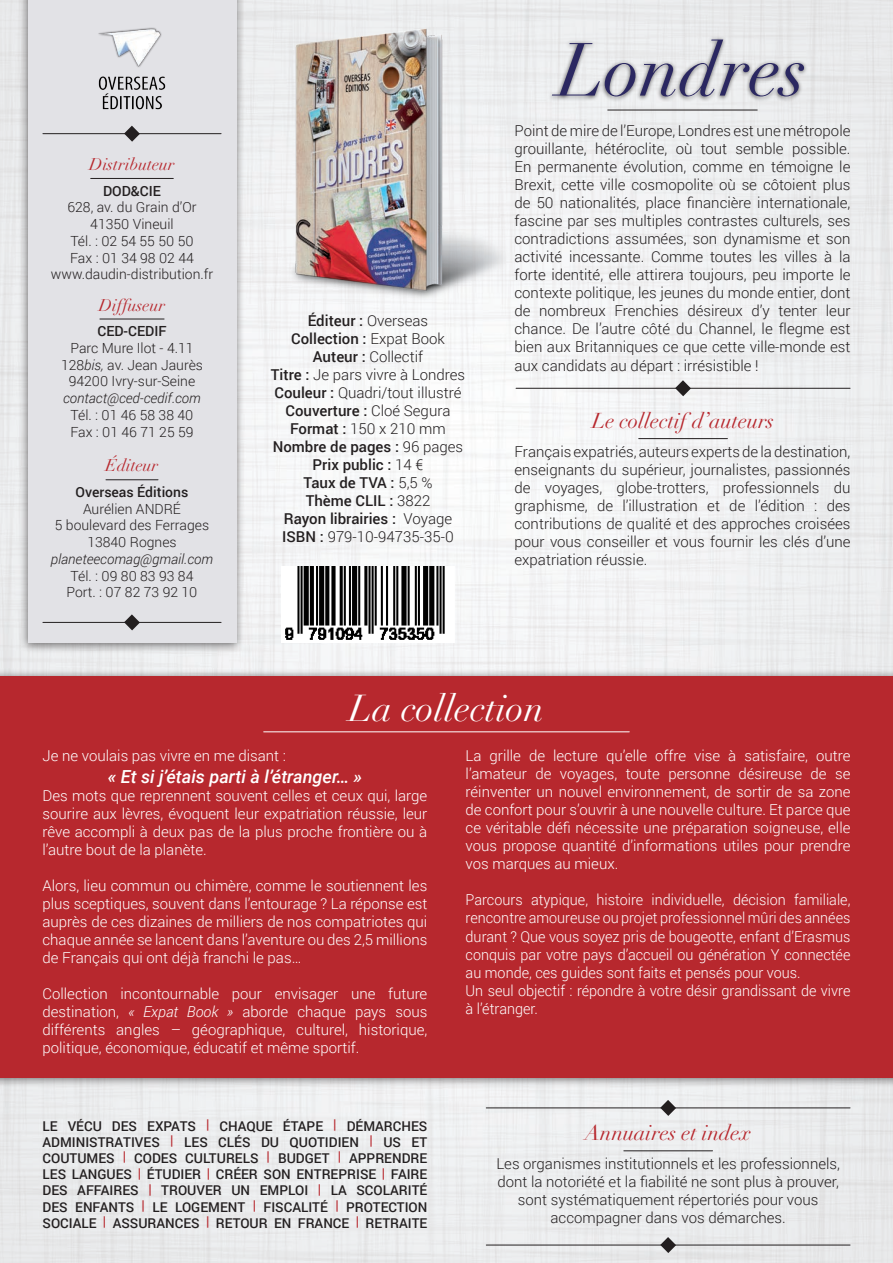
<style>
.page{position:relative;width:893px;height:1263px;background:#fff}
.page>*{position:absolute;margin:0;border:0;box-sizing:border-box;transform-origin:0 0}
.t1{font:italic 73.65px "Didot LT Std";color:#2b2861}
.t2{font:italic 36.9px "Didot LT Std";color:#fff}
.t3{font:italic 21.15px "Didot LT Std";color:#b7282e}
.t4{font:italic 500 18px "Roboto";color:#fff}
.t5{font:italic 16.8px "Didot LT Std";color:#b7282e}
.t6{font:300 15px/18px "Roboto";color:#231f20;text-align:justify}
.t7{font:300 15px/18px "Roboto";color:#fff;text-align:justify}
.t8{font:300 15px/18px "Roboto";color:#fff;scale:.96 1}
.t9{font:500 15px/18px "Roboto";color:#231f20;text-align:center}
.t10{font:300 13.95px/16.8px "Roboto";color:#231f20;text-align:center}
.t11{font:italic 300 13.95px "Roboto";color:#231f20}
.t12{font:500 13.95px "Roboto";color:#231f20}
.t13{font:500 13.5px/16.2px "Roboto";color:#231f20;text-align:justify}
.s1{font-style:italic}
.s2{font-weight:300}
.s3{color:#b7282e}
</style>
<div class="page">
<img style="left:0;top:0;width:893px;height:1263px">
<div style="left:19px;top:0;width:226px;height:654px;background:#231f20;opacity:.64"></div>
<div style="left:28px;top:0;width:208px;height:643px;background:#e2e2e6"></div>
<div style="left:0;top:669px;width:893px;height:419px;background:#231f20;opacity:.64"></div>
<div style="left:0;top:676px;width:893px;height:401px;background:#b7282e"></div>
<svg style="left:124px;top:614px;width:16px;height:16px"></svg>
<svg style="left:124px;top:126px;width:16px;height:16px"></svg>
<svg style="left:675px;top:380px;width:16px;height:16px"></svg>
<svg style="left:660px;top:1100px;width:16px;height:16px"></svg>
<svg style="left:660px;top:1237px;width:16px;height:16px"></svg>
<hr style="left:43px;top:622px;width:178px;height:1px;background:#231f20">
<hr style="left:43px;top:133px;width:178px;height:1px;background:#231f20">
<hr style="left:516px;top:388px;width:334px;height:1px;background:#231f20">
<hr style="left:486px;top:1107px;width:364px;height:1px;background:#231f20">
<hr style="left:486px;top:1245px;width:364px;height:1px;background:#231f20">
<div style="left:547px;top:35px;width:261px;height:67px;background:#231f20;opacity:.75"></div>
<hr style="left:91px;top:178px;width:82px;height:1px;background:#231f20">
<hr style="left:639px;top:438px;width:88px;height:1px;background:#231f20">
<hr style="left:624px;top:1150px;width:88px;height:1px;background:#231f20">
<hr style="left:608px;top:110px;width:149px;height:1px;background:#231f20">
<hr style="left:100px;top:319px;width:64px;height:1px;background:#231f20">
<hr style="left:106px;top:479px;width:52px;height:1px;background:#231f20">
<img style="left:98px;top:27px;width:68px;height:83px">
<hr style="left:264px;top:731px;width:365px;height:1px;background:#fff">
<img style="left:276px;top:25px;width:238px;height:277px">
<img style="left:281px;top:566px;width:174px;height:77px">
<p class="t5" style="left:89px;top:154px;width:87px">Distributeur</p>
<p class="t12" style="left:103px;top:181px;width:59px">DOD&amp;CIE</p>
<p class="t10" style="left:51px;top:199px;width:164px">628, av. du Grain d’Or<br>41350 Vineuil<br>Tél. : 02 54 55 50 50<br>Fax : 01 34 98 02 44 www.daudin-distribution.fr</p>
<p class="t5" style="left:99px;top:295px;width:68px">Diffuseur</p>
<p class="t12" style="left:97px;top:321px;width:71px">CED-CEDIF</p>
<p class="t10" style="left:61px;top:339px;width:143px">Parc Mure Ilot - 4.11<br>128<span class="s1">bis,</span> av. Jean Jaurès<br>94200 Ivry-sur-Seine</p>
<p class="t11" style="left:63px;top:389px;width:139px">contact@ced-cedif.com</p>
<p class="t10" style="left:70px;top:406px;width:125px;text-align:left">Tél. : 01 46 58 38 40<br>Fax : 01 46 71 25 59</p>
<p class="t5" style="left:106px;top:455px;width:54px">Éditeur</p>
<p class="t12" style="left:76px;top:482px;width:114px">Overseas Éditions</p>
<p class="t10" style="left:55px;top:500px;width:156px">Aurélien ANDRÉ<br>5 boulevard des Ferrages<br>13840 Rognes</p>
<p class="t11" style="left:51px;top:549px;width:164px">planeteecomag@gmail.com</p>
<p class="t10" style="left:67px;top:567px;width:132px;text-align:left">Tél. : 09 80 83 93 84<br>Port. : 07 82 73 92 10</p>
<p class="t9" style="left:271px;top:311px;width:196px">Éditeur : <span class="s2">Overseas<br></span>Collection : <span class="s2">Expat Book<br></span>Auteur : <span class="s2">Collectif<br></span>Titre : <span class="s2">Je pars vivre à Londres<br></span>Couleur : <span class="s2">Quadri/tout illustré<br></span>Couverture : <span class="s2">Cloé Segura<br></span>Format : <span class="s2">150 x 210 mm<br></span>Nombre de pages : <span class="s2">96 pages<br></span>Prix public : <span class="s2">14 €<br></span>Taux de TVA : <span class="s2">5,5 %<br></span>Thème CLIL : <span class="s2">3822<br></span>Rayon librairies : <span class="s2">Voyage<br></span>ISBN : <span class="s2">979-10-94735-35-0</span></p>
<h1 class="t1" style="left:558px;top:26px;width:250px">Londres</h1>
<p class="t6" style="left:514px;top:122px;width:337px">Point de mire de l’Europe, Londres est une métropole grouillante, hétéroclite, où tout semble possible.<br>En permanente évolution, comme en témoigne le Brexit, cette ville cosmopolite où se côtoient plus de 50 nationalités, place financière internationale, fascine par ses multiples contrastes culturels, ses contradictions assumées, son dynamisme et son activité incessante. Comme toutes les villes à la forte identité, elle attirera toujours, peu importe le contexte politique, les jeunes du monde entier, dont de nombreux Frenchies désireux d’y tenter leur chance. De l’autre côté du Channel, le flegme est bien aux Britanniques ce que cette ville-monde est aux candidats au départ : irrésistible !</p>
<h3 class="t3" style="left:592px;top:408px;width:184px">Le collectif d’auteurs</h3>
<p class="t6" style="left:514px;top:442px;width:337px">Français expatriés, auteurs experts de la destination, enseignants du supérieur, journalistes, passionnés de voyages, globe-trotters, professionnels du graphisme, de l’illustration et de l’édition : des contributions de qualité et des approches croisées pour vous conseiller et vous fournir les clés d’une expatriation réussie.</p>
<h2 class="t2" style="left:349px;top:686px;width:196px">La collection</h2>
<p class="t7" style="left:43px;top:747px;width:245px">Je ne voulais pas vivre en me disant :</p>
<p class="t4" style="left:108px;top:764px;width:256px">« Et si j’étais parti à l’étranger… »</p>
<p class="t7" style="left:43px;top:786px;width:386px">Des mots que reprennent souvent celles et ceux qui, large sourire aux lèvres, évoquent leur expatriation réussie, leur rêve accompli à deux pas de la plus proche frontière ou à l’autre bout de la planète.</p>
<p class="t7" style="left:43px;top:876px;width:386px">Alors, lieu commun ou chimère, comme le soutiennent les plus sceptiques, souvent dans l’entourage ? La réponse est auprès de ces dizaines de milliers de nos compatriotes qui chaque année se lancent dans l’aventure ou des 2,5 millions de Français qui ont déjà franchi le pas…</p>
<p class="t7" style="left:43px;top:984px;width:386px">Collection incontournable pour envisager une future destination, <span class="s1">« Expat Book »</span> aborde chaque pays sous différents angles – géographique, culturel, historique, politique, économique, éducatif et même sportif.</p>
<p class="t13" style="left:43px;top:1117px;width:386px">LE VÉCU DES EXPATS <span class="s3">|</span> CHAQUE ÉTAPE <span class="s3">|</span> DÉMARCHES ADMINISTRATIVES <span class="s3">|</span> LES CLÉS DU QUOTIDIEN <span class="s3">|</span> US ET COUTUMES <span class="s3">|</span> CODES CULTURELS <span class="s3">|</span> BUDGET <span class="s3">|</span> APPRENDRE LES LANGUES <span class="s3">|</span> ÉTUDIER <span class="s3">|</span> CRÉER SON ENTREPRISE <span class="s3">|</span> FAIRE DES AFFAIRES <span class="s3">|</span> TROUVER UN EMPLOI <span class="s3">|</span> LA SCOLARITÉ DES ENFANTS <span class="s3">|</span> LE LOGEMENT <span class="s3">|</span> FISCALITÉ <span class="s3">|</span> PROTECTION SOCIALE <span class="s3">|</span> ASSURANCES <span class="s3">|</span> RETOUR EN FRANCE <span class="s3">|</span> RETRAITE</p>
<p class="t7" style="left:466px;top:747px;width:386px">La grille de lecture qu’elle offre vise à satisfaire, outre l’amateur de voyages, toute personne désireuse de se réinventer un nouvel environnement, de sortir de sa zone de confort pour s’ouvrir à une nouvelle culture. Et parce que ce véritable défi nécessite une préparation soigneuse, elle vous propose quantité d’informations utiles pour prendre vos marques au mieux.</p>
<p class="t8" style="left:466px;top:891px;width:402px">Parcours atypique, histoire individuelle, décision familiale, rencontre amoureuse ou projet professionnel mûri des années durant ? Que vous soyez pris de bougeotte, enfant d’Erasmus conquis par votre pays d’accueil ou génération Y connectée au monde, ces guides sont faits et pensés pour vous.<br>Un seul objectif : répondre à votre désir grandissant de vivre à l’étranger.</p>
<h3 class="t3" style="left:585px;top:1120px;width:168px">Annuaires et index</h3>
<p class="t6" style="left:496px;top:1154px;width:345px;text-align:center">Les organismes institutionnels et les professionnels, dont la notoriété et la fiabilité ne sont plus à prouver, sont systématiquement répertoriés pour vous accompagner dans vos démarches.</p>
</div>
